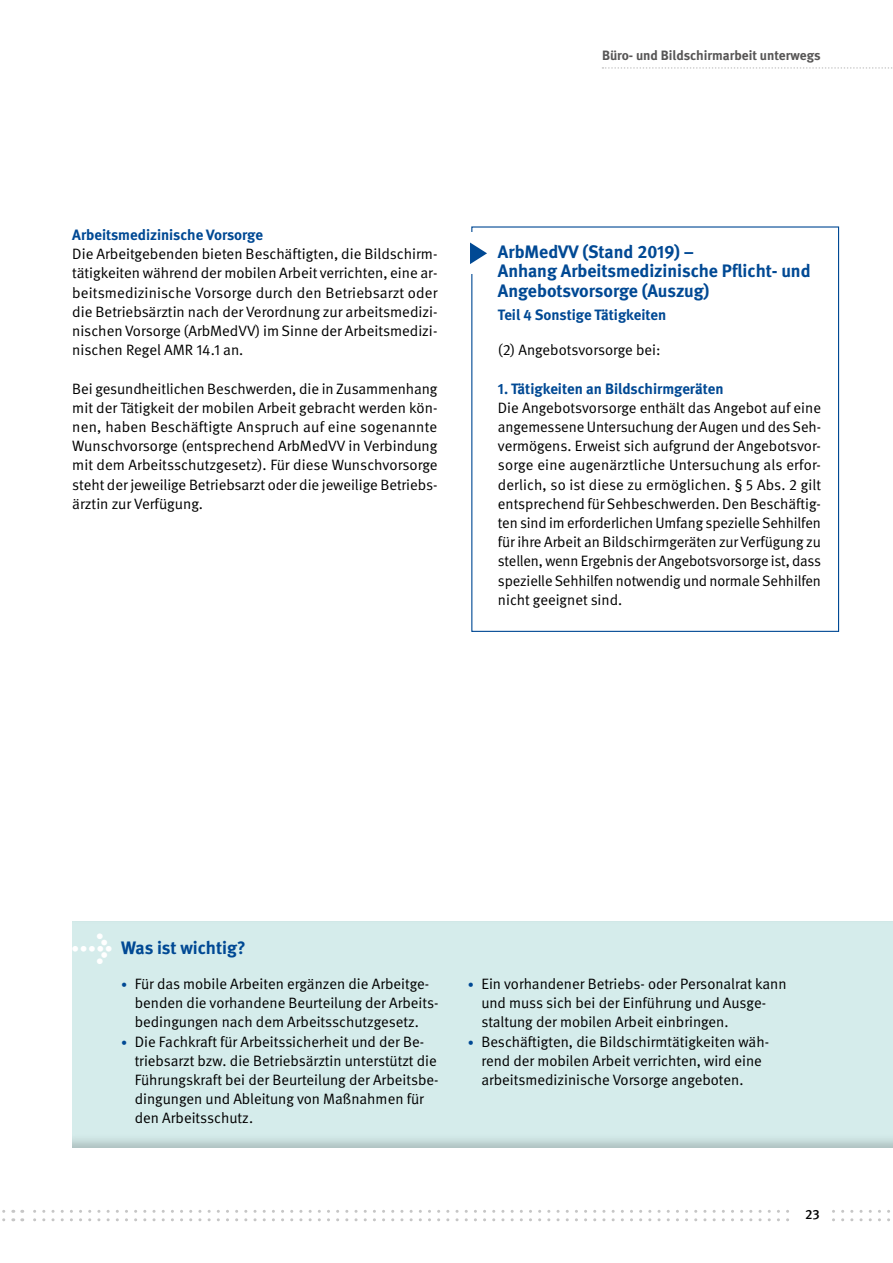
<style>
.page{position:relative;width:893px;height:1263px;background:#fff}
.page>*{position:absolute;margin:0;border:0;box-sizing:border-box;transform-origin:0 0}
.t1{font:700 33.75px "DGUV Meta";color:#fff}
._01_Überschriften_Kastenüberschrift-H2{font:700 18px/19.2px "DGUV Meta";color:#004994}
._02_Fließtext_Fließtext{font:15px/19.2px "DGUV Meta";color:#000}
._01_Überschriften_Zwischenüberschrift_Bla{font:700 15px "DGUV Meta";color:#004994}
.t2{font:700 13.5px "DGUV Meta";color:#575656}
.t3{font:500 13.5px "DGUV Meta";color:#000}
.s1{font-size:12px;color:#004994}
</style>
<div class="page">
<div style="left:60px;top:911px;width:833px;height:238px;background:#000;opacity:.2"></div>
<div style="left:471px;top:226px;width:368px;height:406px;border:1px solid #004994"></div>
<div style="left:468px;top:233px;width:6px;height:41px;background:#fff"></div>
<svg style="left:470px;top:242px;width:17px;height:22px"></svg>
<svg style="left:22px;top:1210px;width:868px;height:11px"></svg>
<div style="left:795px;top:1209px;width:35px;height:32px;background:#fff"></div>
<svg style="left:602px;top:67px;width:290px;height:2px"></svg>
<p class="t2" style="left:602px;top:47px;width:220px">Büro- und Bildschirmarbeit unterwegs</p>
<h3 class="_01_Überschriften_Zwischenüberschrift_Bla" style="left:72px;top:226px;width:192px">Arbeitsmedizinische Vorsorge</h3>
<p class="_02_Fließtext_Fließtext" style="left:72px;top:245px;width:367px;text-align:justify">Die Arbeitgebenden bieten Beschäftigten, die Bildschirm&shy;tätigkeiten während der mobilen Arbeit verrichten, eine ar&shy;beitsmedizinische Vorsorge durch den Betriebsarzt oder die Betriebsärztin nach der Verordnung zur arbeitsmedizi&shy;nischen Vorsorge (ArbMedVV) im Sinne der Arbeitsmedizi&shy;nischen Regel AMR 14.1 an.</p>
<p class="_02_Fließtext_Fließtext" style="left:72px;top:379px;width:367px;text-align:justify">Bei gesundheitlichen Beschwerden, die in Zusammenhang mit der Tätigkeit der mobilen Arbeit gebracht werden kön&shy;nen, haben Beschäftigte Anspruch auf eine sogenannte Wunschvorsorge (entsprechend ArbMedVV in Verbindung mit dem Arbeitsschutzgesetz). Für diese Wunschvorsorge steht der jeweilige Betriebsarzt oder die jeweilige Betriebs&shy;ärztin zur Verfügung.</p>
<h2 class="_01_Überschriften_Kastenüberschrift-H2" style="left:498px;top:243px;width:314px">ArbMedVV (Stand 2019) –<br>Anhang Arbeitsmedizinische Pflicht- und<br>Angebotsvorsorge (Auszug)</h2>
<h3 class="_01_Überschriften_Zwischenüberschrift_Bla" style="left:498px;top:306px;width:170px">Teil 4 Sonstige Tätigkeiten</h3>
<p class="_02_Fließtext_Fließtext" style="left:498px;top:341px;width:164px">(2) Angebotsvorsorge bei:</p>
<h3 class="_01_Überschriften_Zwischenüberschrift_Bla" style="left:498px;top:379px;width:227px">1. Tätigkeiten an Bildschirmgeräten</h3>
<p class="_02_Fließtext_Fließtext" style="left:498px;top:398px;width:325px;text-align:justify">Die Angebotsvorsorge enthält das Angebot auf eine angemessene Untersuchung der Augen und des Seh&shy;vermögens. Erweist sich aufgrund der Angebotsvor&shy;sorge eine augenärztliche Untersuchung als erfor&shy;derlich, so ist diese zu ermöglichen. § 5 Abs. 2 gilt entsprechend für Sehbeschwerden. Den Beschäftig&shy;ten sind im erforderlichen Umfang spezielle Sehhilfen für ihre Arbeit an Bildschirmgeräten zur Verfügung zu stellen, wenn Ergebnis der Angebotsvorsorge ist, dass spezielle Sehhilfen notwendig und normale Sehhilfen nicht geeignet sind.</p>
<h1 class="t1" style="left:72px;top:926px;width:42px">→</h1>
<h2 class="_01_Überschriften_Kastenüberschrift-H2" style="left:121px;top:939px;width:126px">Was ist wichtig?</h2>
<p class="_02_Fließtext_Fließtext" style="left:135px;top:974px;width:305px;text-indent:-14px"><span class="s1">•</span> Für das mobile Arbeiten ergänzen die Arbeitge&shy;benden die vorhandene Beurteilung der Arbeits&shy;bedingungen nach dem Arbeitsschutzgesetz.</p>
<p class="_02_Fließtext_Fließtext" style="left:135px;top:1032px;width:305px;text-indent:-14px"><span class="s1">•</span> Die Fachkraft für Arbeitssicherheit und der Be&shy;triebsarzt bzw. die Betriebsärztin unterstützt die Führungskraft bei der Beurteilung der Arbeitsbe&shy;dingungen und Ableitung von Maßnahmen für den Arbeitsschutz.</p>
<p class="_02_Fließtext_Fließtext" style="left:481px;top:974px;width:307px;text-indent:-14px"><span class="s1">•</span> Ein vorhandener Betriebs- oder Personalrat kann und muss sich bei der Einführung und Ausge&shy;staltung der mobilen Arbeit einbringen.</p>
<p class="_02_Fließtext_Fließtext" style="left:481px;top:1032px;width:289px;text-indent:-14px"><span class="s1">•</span> Beschäftigten, die Bildschirmtätigkeiten wäh&shy;rend der mobilen Arbeit verrichten, wird eine arbeitsmedizinische Vorsorge angeboten.</p>
<p class="t3" style="left:805px;top:1207px;width:16px">23</p>
</div>
